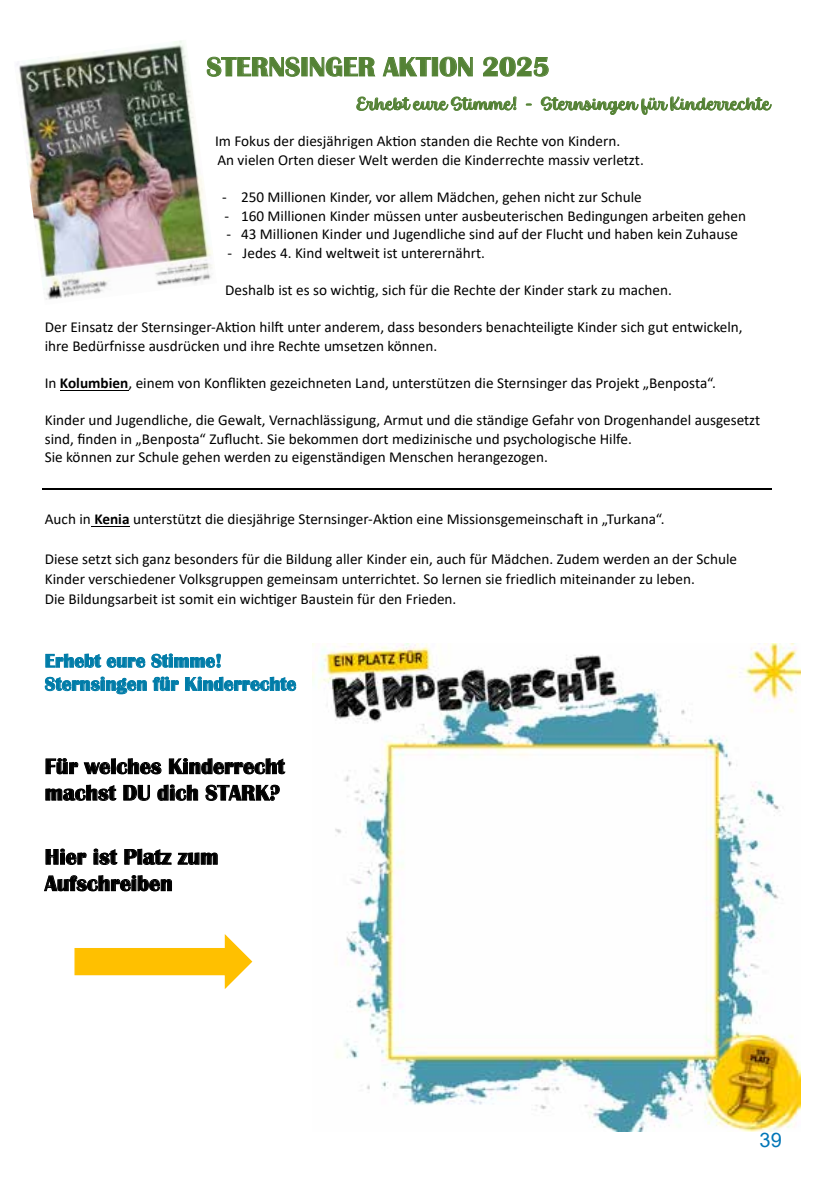
<style>
.page{position:relative;width:840px;height:1191px;background:#fff}
.page>*{position:absolute;margin:0;border:0;box-sizing:border-box;transform-origin:0 0}
.t1{font:700 27.6px "Britannic";color:#548235}
.t2{font:700 22.2px/26.4px "Britannic";color:#000}
.t3{font:20px "Arial";color:#0276b7}
.t4{font:19.4px "Baguet Script";color:#548235}
.t5{font:700 19.4px/23.2px "Britannic";color:#007ca8}
.t6{font:15.2px/18.6px "Calibri";color:#000}
.s1{font-weight:700}
</style>
<div class="page">
<hr style="left:60px;top:390px;width:68px;height:1px;background:#000">
<hr style="left:43px;top:488px;width:728px;height:1px;background:#000">
<hr style="left:91px;top:525px;width:39px;height:1px;background:#000">
<img style="left:16px;top:40px;width:197px;height:260px">
<svg style="left:74px;top:934px;width:179px;height:55px"></svg>
<img style="left:312px;top:643px;width:488px;height:488px">
<h1 class="t1" style="left:206px;top:51px;width:344px">STERNSINGER AKTION 2025</h1>
<p class="t4" style="left:356px;top:91px;width:415px">Erhebt eure Stimme! - Sternsingen für Kinderrechte</p>
<p class="t6" style="left:215px;top:132px;width:430px">Im Fokus der diesjährigen Aktion standen die Rechte von Kindern.<br>An vielen Orten dieser Welt werden die Kinderrechte massiv verletzt.</p>
<p class="t6" style="left:222px;top:187px;width:421px">- 250 Millionen Kinder, vor allem Mädchen, gehen nicht zur Schule</p>
<p class="t6" style="left:224px;top:206px;width:523px">- 160 Millionen Kinder müssen unter ausbeuterischen Bedingungen arbeiten gehen</p>
<p class="t6" style="left:226px;top:225px;width:512px">- 43 Millionen Kinder und Jugendliche sind auf der Flucht und haben kein Zuhause</p>
<p class="t6" style="left:227px;top:243px;width:259px">- Jedes 4. Kind weltweit ist unterernährt.</p>
<p class="t6" style="left:225px;top:280px;width:448px">Deshalb ist es so wichtig, sich für die Rechte der Kinder stark zu machen.</p>
<p class="t6" style="left:45px;top:317px;width:699px">Der Einsatz der Sternsinger-Aktion hilft unter anderem, dass besonders benachteiligte Kinder sich gut entwickeln, ihre Bedürfnisse ausdrücken und ihre Rechte umsetzen können.</p>
<p class="t6" style="left:45px;top:373px;width:672px">In <span class="s1">Kolumbien</span>, einem von Konflikten gezeichneten Land, unterstützen die Sternsinger das Projekt „Benposta“.</p>
<p class="t6" style="left:45px;top:410px;width:716px">Kinder und Jugendliche, die Gewalt, Vernachlässigung, Armut und die ständige Gefahr von Drogenhandel ausgesetzt sind, finden in „Benposta“ Zuflucht. Sie bekommen dort medizinische und psychologische Hilfe.<br>Sie können zur Schule gehen werden zu eigenständigen Menschen herangezogen.</p>
<p class="t6" style="left:45px;top:509px;width:621px">Auch in <span class="s1">Kenia</span> unterstützt die diesjährige Sternsinger-Aktion eine Missionsgemeinschaft in „Turkana“.</p>
<p class="t6" style="left:45px;top:548px;width:693px;line-height:20px">Diese setzt sich ganz besonders für die Bildung aller Kinder ein, auch für Mädchen. Zudem werden an der Schule<br>Kinder verschiedener Volksgruppen gemeinsam unterrichtet. So lernen sie friedlich miteinander zu leben.<br>Die Bildungsarbeit ist somit ein wichtiger Baustein für den Frieden.</p>
<p class="t5" style="left:45px;top:649px;width:253px">Erhebt eure Stimme!<br>Sternsingen für Kinderrechte</p>
<h2 class="t2" style="left:45px;top:753px;width:241px">Für welches Kinderrecht machst DU dich STARK?</h2>
<h2 class="t2" style="left:45px;top:844px;width:175px">Hier ist Platz zum<br>Aufschreiben</h2>
<h3 class="t3" style="left:759px;top:1126px;width:24px">39</h3>
</div>
